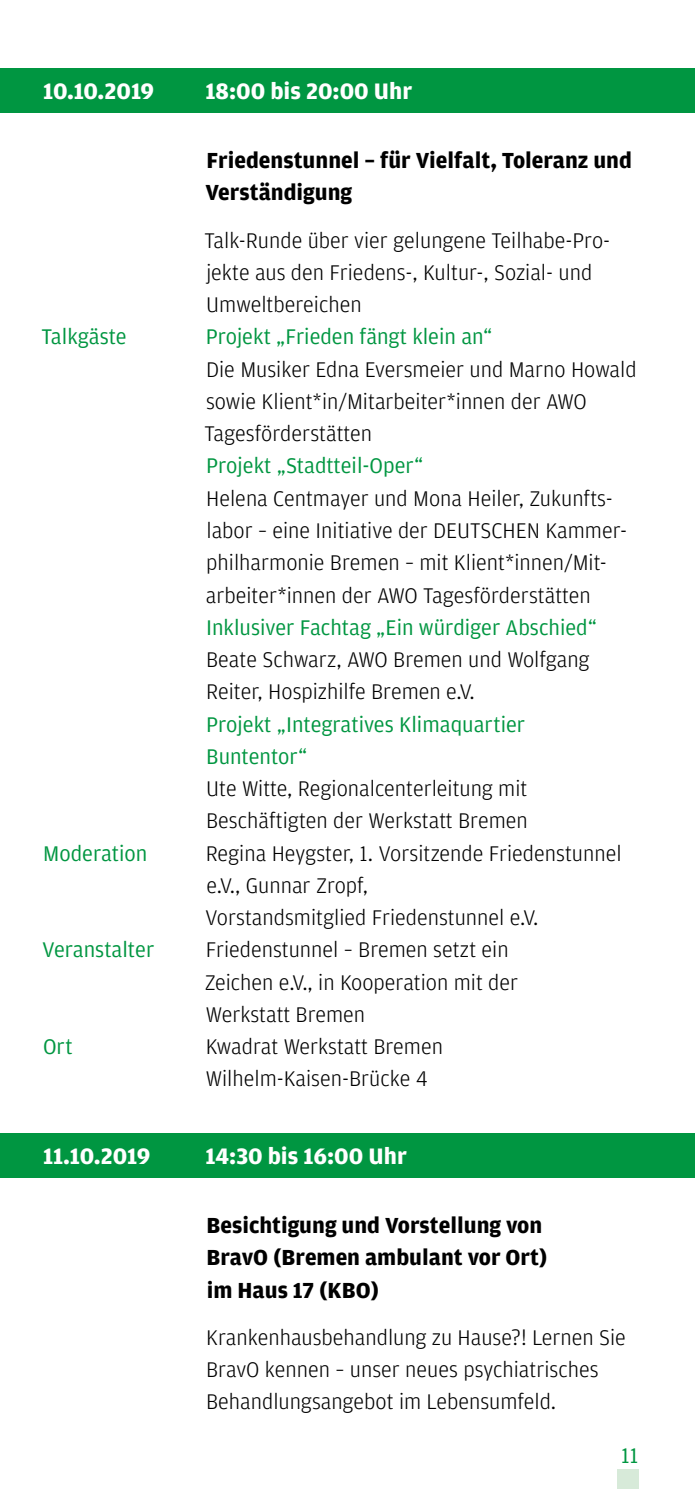
<style>
.page{position:relative;width:695px;height:1489px;background:#fff}
.page>*{position:absolute;margin:0;border:0;box-sizing:border-box;transform-origin:0 0}
.t1{font:700 23.75px "Amplitude";color:#fff}
.t2{font:700 23px/32.2px "Amplitude";color:#000}
.t3{font:300 22.5px/32.2px "Amplitude";color:#000}
.t4{font:22.5px/32.2px "Amplitude";color:#009641}
</style>
<div class="page">
<div style="left:617px;top:1469px;width:21px;height:19px;background:#d7ead9"></div>
<div style="left:0;top:68px;width:694px;height:44px;background:#009641"></div>
<div style="left:0;top:1132px;width:694px;height:45px;background:#009641"></div>
<p class="t1" style="left:43px;top:78px;width:113px">10.10.2019</p>
<p class="t1" style="left:206px;top:78px;width:208px">18:00 bis 20:00 Uhr</p>
<p class="t2" style="left:205px;top:145px;width:428px">Friedenstunnel – für Vielfalt, Toleranz und<br>Verständigung</p>
<p class="t3" style="left:204px;top:224px;width:407px">Talk-Runde über vier gelungene Teilhabe-Pro&shy;jekte aus den Friedens-, Kultur-, Sozial- und<br>Umweltbereichen</p>
<p class="t4" style="left:41px;top:321px;width:87px">Talkgäste</p>
<p class="t4" style="left:206px;top:321px;width:288px">Projekt „Frieden fängt klein an“</p>
<p class="t3" style="left:204px;top:353px;width:433px">Die Musiker Edna Eversmeier und Marno Howald sowie Klient*in/Mitarbeiter*innen der AWO<br>Tagesförderstätten</p>
<p class="t4" style="left:206px;top:450px;width:219px">Projekt „Stadtteil-Oper“</p>
<p class="t3" style="left:206px;top:482px;width:422px">Helena Centmayer und Mona Heiler, Zukunfts&shy;labor – eine Initiative der DEUTSCHEN Kammer&shy;philharmonie Bremen – mit Klient*innen/Mit&shy;arbeiter*innen der AWO Tagesförderstätten</p>
<p class="t4" style="left:206px;top:611px;width:392px">Inklusiver Fachtag „Ein würdiger Abschied“</p>
<p class="t3" style="left:206px;top:643px;width:385px">Beate Schwarz, AWO Bremen und Wolfgang<br>Reiter, Hospizhilfe Bremen e.V.</p>
<p class="t4" style="left:206px;top:708px;width:320px">Projekt „Integratives Klimaquartier<br>Buntentor“</p>
<p class="t3" style="left:206px;top:772px;width:323px">Ute Witte, Regionalcenterleitung mit<br>Beschäftigten der Werkstatt Bremen</p>
<p class="t4" style="left:43px;top:837px;width:106px">Moderation</p>
<p class="t3" style="left:205px;top:837px;width:418px">Regina Heygster, 1. Vorsitzende Friedenstunnel e.V., Gunnar Zropf,<br>Vorstandsmitglied Friedenstunnel e.V.</p>
<p class="t4" style="left:42px;top:933px;width:113px">Veranstalter</p>
<p class="t3" style="left:205px;top:933px;width:315px">Friedenstunnel – Bremen setzt ein<br>Zeichen e.V., in Kooperation mit der<br>Werkstatt Bremen</p>
<p class="t4" style="left:43px;top:1030px;width:31px">Ort</p>
<p class="t3" style="left:206px;top:1030px;width:239px">Kwadrat Werkstatt Bremen<br>Wilhelm-Kaisen-Brücke 4</p>
<p class="t1" style="left:43px;top:1142px;width:109px">11.10.2019</p>
<p class="t1" style="left:206px;top:1142px;width:203px">14:30 bis 16:00 Uhr</p>
<p class="t2" style="left:206px;top:1209px;width:342px">Besichtigung und Vorstellung von<br>BravO (Bremen ambulant vor Ort) im Haus 17 (KBO)</p>
<p class="t3" style="left:206px;top:1321px;width:421px">Krankenhausbehandlung zu Hause?! Lernen Sie<br>BravO kennen – unser neues psychiatrisches<br>Behandlungsangebot im Lebensumfeld.</p>
<p class="t4" style="left:621px;top:1438px;width:19px">11</p>
</div>
